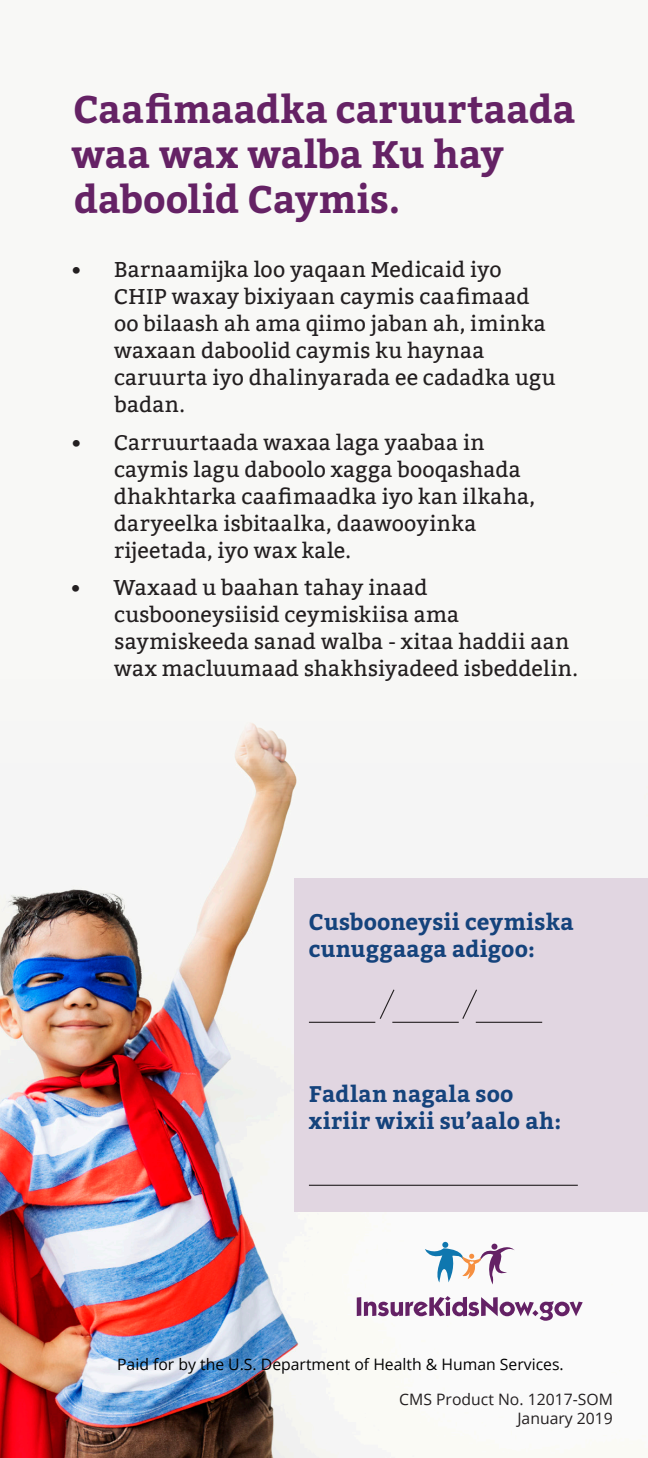
<style>
.page{position:relative;width:648px;height:1458px;background:#fff}
.page>*{position:absolute;margin:0;border:0;box-sizing:border-box;transform-origin:0 0}
.H1{font:700 38.25px/45px "Bitter";color:#652265}
.H2{font:700 22.5px/27px "Bitter";letter-spacing:.01em;color:#15437c}
.t1{font:21.38px/27px "Bitter";letter-spacing:.01em;color:#231f20}
.t2{font:15.75px "Open Sans";color:#000}
.Bullets{font:15.75px/18.9px "Open Sans";color:#231f20;text-align:right}
</style>
<div class="page">
<img style="left:0;top:801px;width:648px;height:657px">
<div style="left:0;top:0;width:648px;height:801px;background:#f8f8f6"></div>
<svg style="left:425px;top:1242px;width:90px;height:42px"></svg>
<hr style="left:357px;top:1297px;width:4px;height:19px;background:#642165">
<svg style="left:364px;top:1296px;width:219px;height:25px"></svg>
<div style="left:295px;top:878px;width:353px;height:334px;background:#e1d6e1"></div>
<hr style="left:309px;top:1022px;width:66px;height:1px;background:#231f20">
<hr style="left:392px;top:1022px;width:67px;height:1px;background:#231f20">
<hr style="left:476px;top:1022px;width:66px;height:1px;background:#231f20">
<svg style="left:462px;top:989px;width:15px;height:30px"></svg>
<svg style="left:379px;top:989px;width:16px;height:30px"></svg>
<hr style="left:309px;top:1185px;width:269px;height:1px;background:#231f20">
<p class="H1" style="left:71px;top:87px;width:506px">Caafimaadka caruurtaada waa wax walba Ku hay daboolid Caymis.</p>
<p class="t1" style="left:114px;top:257px;width:443px;text-indent:-43px">• Barnaamijka loo yaqaan Medicaid iyo<br>CHIP waxay bixiyaan caymis caafimaad oo bilaash ah ama qiimo jaban ah, iminka waxaan daboolid caymis ku haynaa caruurta iyo dhalinyarada ee cadadka ugu badan.</p>
<p class="t1" style="left:114px;top:429px;width:423px;text-indent:-43px">• Carruurtaada waxaa laga yaabaa in caymis lagu daboolo xagga booqashada dhakhtarka caafimaadka iyo kan ilkaha, daryeelka isbitaalka, daawooyinka rijeetada, iyo wax kale.</p>
<p class="t1" style="left:114px;top:574px;width:466px;text-indent:-43px">• Waxaad u baahan tahay inaad cusbooneysiisid ceymiskiisa ama saymiskeeda sanad walba - xitaa haddii aan wax macluumaad shakhsiyadeed isbeddelin.</p>
<h1 class="H2" style="left:309px;top:909px;width:266px">Cusbooneysii ceymiska cunuggaaga adigoo:</h1>
<p class="H2" style="left:309px;top:1081px;width:254px">Fadlan nagala soo xiriir wixii su’aalo ah:</p>
<p class="t2" style="left:117px;top:1353px;width:448px">Paid for by the U.S. Department of Health &amp; Human Services.</p>
<p class="Bullets" style="left:399px;top:1390px;width:215px">CMS Product No. 12017-SOM<br>January 2019</p>
</div>
